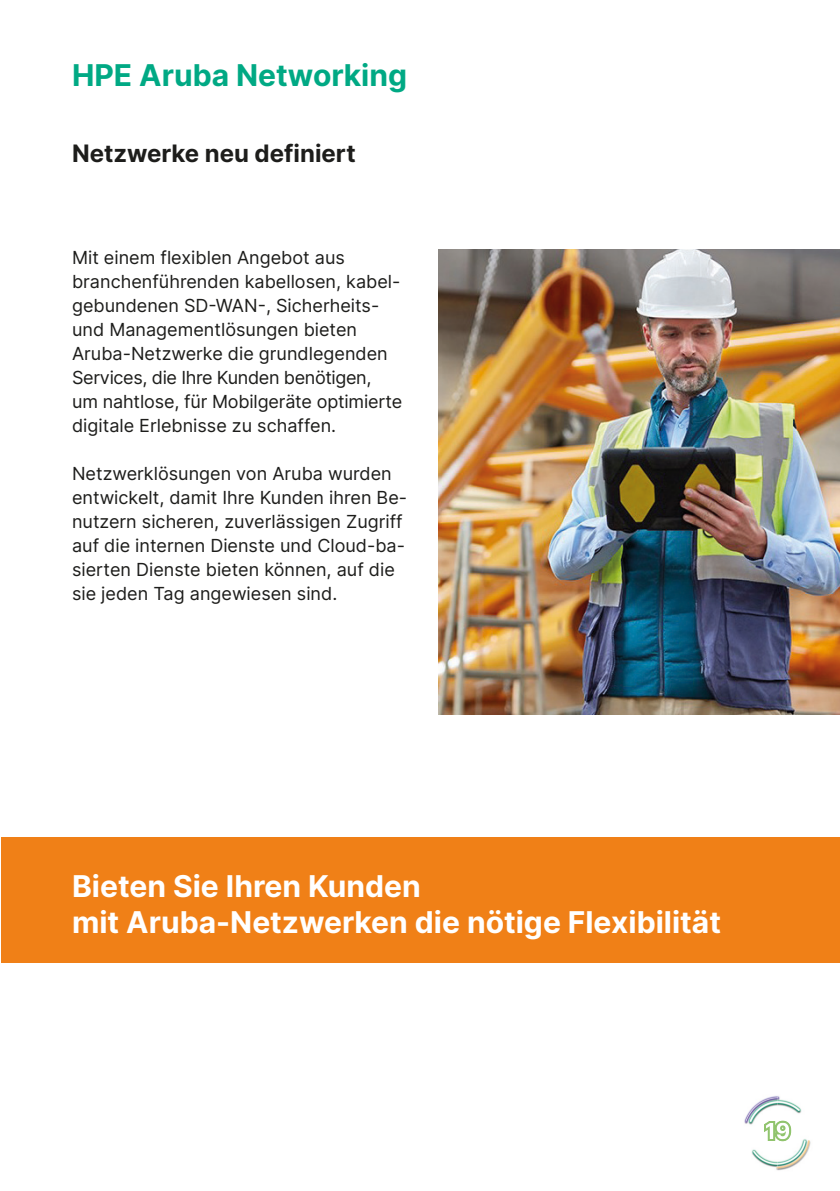
<style>
.page{position:relative;width:840px;height:1191px;background:#fff}
.page>*{position:absolute;margin:0;border:0;box-sizing:border-box;transform-origin:0 0}
.t1{font:700 30px/36px "Inter";color:#fff}
.t2{font:700 30px "Inter";color:#00a984}
.t3{font:700 24px "Inter";color:#1d1d1b}
.t4{font:18px/24px "Inter";color:#1d1d1b}
</style>
<div class="page">
<img style="left:744px;top:1096px;width:67px;height:75px">
<img style="left:763px;top:1120px;width:27px;height:21px">
<img style="left:765px;top:1122px;width:23px;height:17px">
<div style="left:1px;top:837px;width:838px;height:126px;background:#f08017"></div>
<img style="left:438px;top:249px;width:401px;height:465px">
<h1 class="t2" style="left:72px;top:53px;width:336px">HPE Aruba Networking</h1>
<h2 class="t3" style="left:72px;top:136px;width:285px">Netzwerke neu definiert</h2>
<p class="t4" style="left:72px;top:245px;width:331px">Mit einem flexiblen Angebot aus branchenführenden kabellosen, kabel&shy;gebundenen SD-WAN-, Sicherheits&shy;und Managementlösungen bieten Aruba-Netzwerke die grundlegenden Services, die Ihre Kunden benötigen,<br>um nahtlose, für Mobilgeräte optimierte digitale Erlebnisse zu schaffen.</p>
<p class="t4" style="left:72px;top:461px;width:336px">Netzwerklösungen von Aruba wurden entwickelt, damit Ihre Kunden ihren Be&shy;nutzern sicheren, zuverlässigen Zugriff auf die internen Dienste und Cloud-ba&shy;sierten Dienste bieten können, auf die sie jeden Tag angewiesen sind.</p>
<h1 class="t1" style="left:72px;top:867px;width:650px">Bieten Sie Ihren Kunden<br>mit Aruba-Netzwerken die nötige Flexibilität</h1>
</div>
